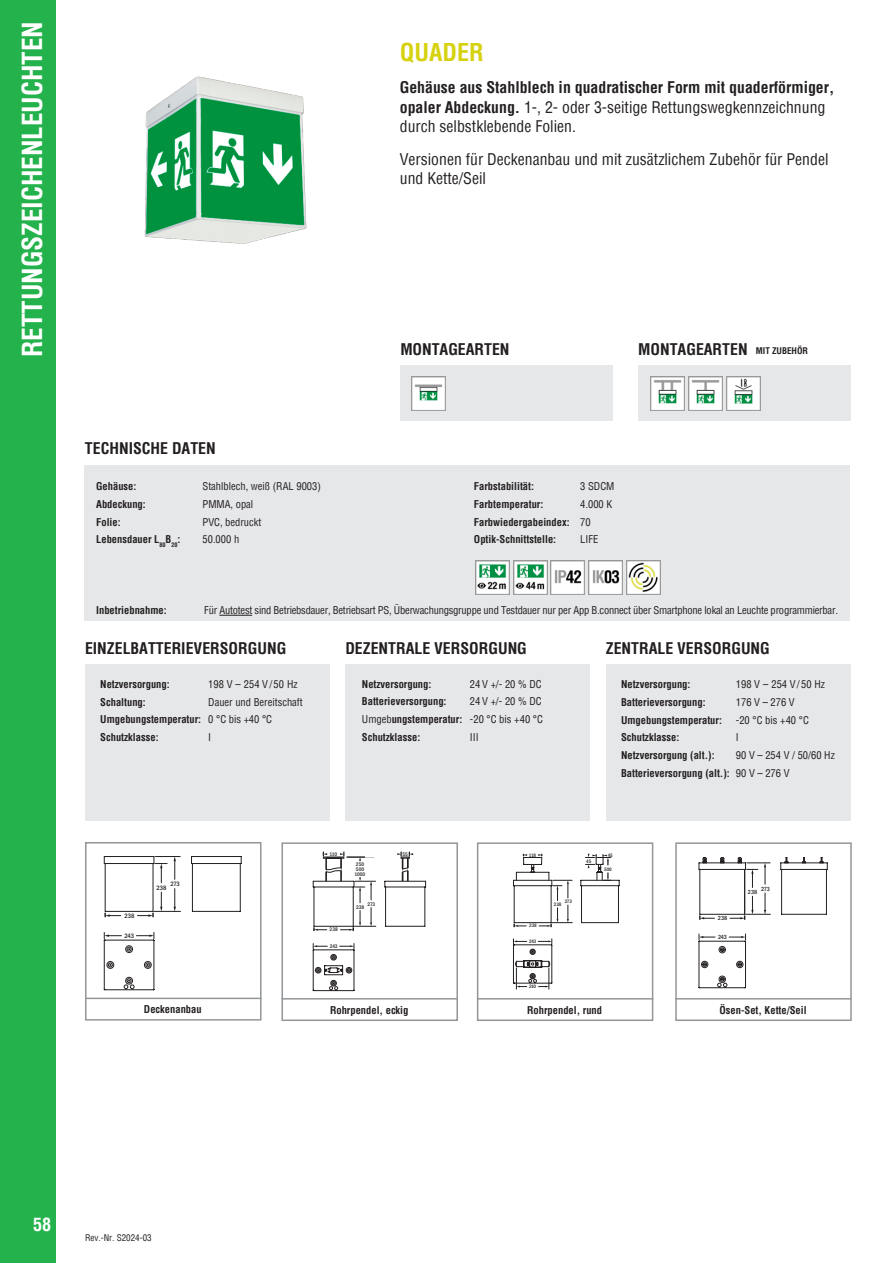
<style>
.page{position:relative;width:893px;height:1263px;background:#fff}
.page>*{position:absolute;margin:0;border:0;box-sizing:border-box;transform-origin:0 0}
.t1{font:700 condensed 27px "Helvetica";color:#fff}
.Subtitle_01_senf{font:700 condensed 24px "Helvetica";color:#d6d210}
.t2{font:700 condensed 18px "Helvetica";color:#fff}
.Copy_10_5_13{font:700 condensed 15.75px/19.5px "Helvetica";color:#231f20}
.Technische_Details_-_Überschriften{font:700 condensed 15.75px "Helvetica";color:#231f20}
.Copy_10_5_13-2{font:condensed 15.75px/19.5px "Helvetica";color:#231f20}
.Copy_10_13_Auszeichnung_grau{font:700 condensed 15.75px "Helvetica";color:#231f20}
.Technische_Details_Leuchtenabstandstabel{font:700 condensed 10.5px "Helvetica";color:#231f20}
.Technische_Details_Leuchtenabstandstabel-2{font:condensed 10.5px "Helvetica";letter-spacing:-.02em;color:#231f20}
.Technische_Details_Leuchtenabstandstabel-3{font:condensed 10.5px "Helvetica";color:#231f20}
.Technische_Details_bold{font:700 condensed 10.5px "Helvetica";color:#231f20}
.t3{font:condensed 9px "Helvetica";color:#231f20}
.Copy_10_13_Auszeichnung_grau-2{font:700 condensed 9px "Helvetica";color:#231f20}
.t4{font:500 condensed 6.6px "Franklin Gothic";letter-spacing:-.015em;color:#231f20}
.t5{font:500 condensed 6.15px "Franklin Gothic";letter-spacing:-.015em;color:#231f20}
.t6{font:500 condensed 5.4px/4.8px "Franklin Gothic";color:#231f20}
.t7{font:500 condensed 5.1px "Franklin Gothic";letter-spacing:-.015em;color:#231f20}
.s1{font-weight:400}
.s2{font-weight:700}
</style>
<div class="page">
<svg style="left:85px;top:842px;width:177px;height:179px"></svg>
<hr style="left:85px;top:998px;width:176px;height:1px;background:#939698">
<svg style="left:281px;top:842px;width:177px;height:179px"></svg>
<hr style="left:281px;top:998px;width:177px;height:1px;background:#939698">
<svg style="left:476px;top:842px;width:178px;height:179px"></svg>
<hr style="left:477px;top:998px;width:176px;height:1px;background:#939698">
<svg style="left:675px;top:842px;width:177px;height:179px"></svg>
<hr style="left:675px;top:998px;width:177px;height:1px;background:#939698">
<div style="left:638px;top:365px;width:213px;height:56px;background:#e6e7e9"></div>
<img style="left:650px;top:377px;width:34px;height:34px">
<img style="left:688px;top:377px;width:34px;height:34px">
<div style="left:400px;top:365px;width:212px;height:55px;background:#e6e7e9"></div>
<img style="left:412px;top:377px;width:34px;height:33px">
<img style="left:144px;top:76px;width:163px;height:168px">
<div style="left:84px;top:465px;width:766px;height:156px;background:#e6e7e9"></div>
<div style="left:85px;top:664px;width:245px;height:157px;background:#e6e7e9"></div>
<div style="left:345px;top:664px;width:245px;height:157px;background:#e6e7e9"></div>
<div style="left:606px;top:664px;width:244px;height:157px;background:#e6e7e9"></div>
<hr style="left:219px;top:615px;width:33px;height:1px;background:#231f20">
<img style="left:727px;top:377px;width:34px;height:34px">
<img style="left:551px;top:561px;width:34px;height:34px">
<img style="left:513px;top:561px;width:34px;height:34px">
<img style="left:475px;top:561px;width:34px;height:34px">
<img style="left:589px;top:561px;width:34px;height:34px">
<img style="left:627px;top:561px;width:34px;height:34px">
<div style="left:0;top:0;width:55px;height:1263px;background:#23b24b"></div>
<h1 class="t1" style="left:14px;top:357px;width:338px;rotate:-90deg">RETTUNGSZEICHENLEUCHTEN</h1>
<p class="Subtitle_01_senf" style="left:400px;top:36px;width:85px">QUADER</p>
<p class="Copy_10_5_13" style="left:400px;top:77px;width:436px">Gehäuse aus Stahlblech in quadratischer Form mit quaderförmiger, opaler Abdeckung. <span class="s1">1-, 2- oder 3-seitige Rettungswegkennzeichnung durch selbstklebende Folien.</span></p>
<p class="Copy_10_5_13-2" style="left:400px;top:149px;width:430px">Versionen für Deckenanbau und mit zusätzlichem Zubehör für Pendel und Kette/Seil</p>
<p class="Technische_Details_-_Überschriften" style="left:85px;top:438px;width:132px">TECHNISCHE DATEN</p>
<p class="Technische_Details_Leuchtenabstandstabel" style="left:96px;top:479px;width:42px">Gehäuse:</p>
<p class="Technische_Details_Leuchtenabstandstabel-3" style="left:203px;top:480px;width:120px">Stahlblech, weiß (RAL 9003)</p>
<p class="Technische_Details_Leuchtenabstandstabel" style="left:96px;top:497px;width:51px">Abdeckung:</p>
<p class="Technische_Details_Leuchtenabstandstabel-3" style="left:203px;top:497px;width:52px">PMMA, opal</p>
<p class="Technische_Details_Leuchtenabstandstabel" style="left:96px;top:515px;width:26px">Folie:</p>
<p class="Technische_Details_Leuchtenabstandstabel-3" style="left:203px;top:515px;width:60px">PVC, bedruckt</p>
<p class="Technische_Details_Leuchtenabstandstabel" style="left:96px;top:533px;width:86px">Lebensdauer L<sub>80</sub>B<sub>20</sub>:</p>
<p class="Technische_Details_Leuchtenabstandstabel-2" style="left:203px;top:533px;width:38px">50.000 h</p>
<p class="Copy_10_13_Auszeichnung_grau" style="left:400px;top:338px;width:111px">MONTAGEARTEN</p>
<p class="Copy_10_13_Auszeichnung_grau" style="left:638px;top:338px;width:111px">MONTAGEARTEN</p>
<p class="Copy_10_13_Auszeichnung_grau-2" style="left:756px;top:345px;width:54px">MIT ZUBEHÖR</p>
<p class="Technische_Details_Leuchtenabstandstabel" style="left:474px;top:479px;width:62px">Farbstabilität:</p>
<p class="Technische_Details_Leuchtenabstandstabel-2" style="left:580px;top:480px;width:36px">3 SDCM</p>
<p class="Technische_Details_Leuchtenabstandstabel" style="left:474px;top:497px;width:71px">Farbtemperatur:</p>
<p class="Technische_Details_Leuchtenabstandstabel-2" style="left:580px;top:497px;width:34px">4.000 K</p>
<p class="Technische_Details_Leuchtenabstandstabel" style="left:474px;top:515px;width:118px">Farbwiedergabeindex: <span class="s1">70</span></p>
<p class="Technische_Details_Leuchtenabstandstabel" style="left:474px;top:533px;width:84px">Optik-Schnittstelle:</p>
<p class="Technische_Details_Leuchtenabstandstabel-2" style="left:580px;top:533px;width:20px">LIFE</p>
<p class="Technische_Details_Leuchtenabstandstabel" style="left:96px;top:603px;width:72px">Inbetriebnahme:</p>
<p class="Technische_Details_Leuchtenabstandstabel-2" style="left:204px;top:603px;width:635px">Für Autotest sind Betriebsdauer, Betriebsart PS, Überwachungsgruppe und Testdauer nur per App B.connect über Smartphone lokal an Leuchte programmierbar.</p>
<p class="Technische_Details_-_Überschriften" style="left:85px;top:638px;width:203px">EINZELBATTERIEVERSORGUNG</p>
<p class="Technische_Details_Leuchtenabstandstabel" style="left:100px;top:677px;width:71px">Netzversorgung:</p>
<p class="Technische_Details_Leuchtenabstandstabel-3" style="left:208px;top:677px;width:91px">198 V – 254 V/ 50 Hz</p>
<p class="Technische_Details_Leuchtenabstandstabel" style="left:100px;top:695px;width:47px">Schaltung:</p>
<p class="Technische_Details_Leuchtenabstandstabel-3" style="left:208px;top:695px;width:96px">Dauer und Bereitschaft</p>
<p class="Technische_Details_Leuchtenabstandstabel" style="left:100px;top:713px;width:173px">Umgebungstemperatur: <span class="s1">0 °C bis +40 °C</span></p>
<p class="Technische_Details_Leuchtenabstandstabel" style="left:100px;top:730px;width:60px">Schutzklasse:</p>
<p class="Technische_Details_Leuchtenabstandstabel-2" style="left:208px;top:731px;width:4px">I</p>
<p class="Technische_Details_-_Überschriften" style="left:345px;top:638px;width:183px">DEZENTRALE VERSORGUNG</p>
<p class="Technische_Details_Leuchtenabstandstabel" style="left:362px;top:677px;width:71px">Netzversorgung:</p>
<p class="Technische_Details_Leuchtenabstandstabel-2" style="left:470px;top:677px;width:73px">24 V +/- 20 % DC</p>
<p class="Technische_Details_Leuchtenabstandstabel" style="left:362px;top:695px;width:86px">Batterieversorgung:</p>
<p class="Technische_Details_Leuchtenabstandstabel-2" style="left:470px;top:695px;width:73px">24 V +/- 20 % DC</p>
<p class="Technische_Details_Leuchtenabstandstabel-3" style="left:362px;top:712px;width:183px">Umgeb<span class="s2">ungstemperatur:</span> -20 °C bis +40 °C</p>
<p class="Technische_Details_Leuchtenabstandstabel" style="left:362px;top:730px;width:60px">Schutzklasse:</p>
<p class="Technische_Details_Leuchtenabstandstabel-2" style="left:470px;top:730px;width:10px">III</p>
<p class="Technische_Details_-_Überschriften" style="left:606px;top:637px;width:166px">ZENTRALE VERSORGUNG</p>
<p class="Technische_Details_Leuchtenabstandstabel" style="left:621px;top:677px;width:71px">Netzversorgung:</p>
<p class="Technische_Details_Leuchtenabstandstabel-3" style="left:736px;top:677px;width:90px">198 V – 254 V/50 Hz</p>
<p class="Technische_Details_Leuchtenabstandstabel" style="left:621px;top:695px;width:86px">Batterieversorgung:</p>
<p class="Technische_Details_Leuchtenabstandstabel-2" style="left:736px;top:695px;width:60px">176 V – 276 V</p>
<p class="Technische_Details_Leuchtenabstandstabel" style="left:621px;top:713px;width:102px">Umgebungstemperatur:</p>
<p class="Technische_Details_Leuchtenabstandstabel-2" style="left:736px;top:713px;width:75px">-20 °C bis +40 °C</p>
<p class="Technische_Details_Leuchtenabstandstabel" style="left:621px;top:730px;width:60px">Schutzklasse:</p>
<p class="Technische_Details_Leuchtenabstandstabel-2" style="left:736px;top:731px;width:4px">I</p>
<p class="Technische_Details_Leuchtenabstandstabel" style="left:621px;top:748px;width:95px">Netzversorgung (alt.):</p>
<p class="Technische_Details_Leuchtenabstandstabel-3" style="left:736px;top:748px;width:100px">90 V – 254 V / 50/60 Hz</p>
<p class="Technische_Details_Leuchtenabstandstabel" style="left:621px;top:766px;width:170px">Batterieversorgung (alt.): <span class="s1">90 V – 276 V</span></p>
<p class="t4" style="left:125px;top:913px;width:12px">238</p>
<p class="t4" style="left:125px;top:933px;width:11px">243</p>
<p class="t4" style="left:171px;top:882px;width:11px">273</p>
<p class="t4" style="left:156px;top:885px;width:12px">238</p>
<p class="Technische_Details_bold" style="left:144px;top:1003px;width:59px">Deckenanbau</p>
<p class="t6" style="left:330px;top:852px;width:9px">110</p>
<p class="t6" style="left:402px;top:852px;width:7px">55</p>
<p class="t6" style="left:354px;top:862px;width:12px">250<br>500<br>1000</p>
<p class="t7" style="left:529px;top:853px;width:9px">118</p>
<p class="t7" style="left:608px;top:853px;width:7px">45</p>
<p class="t7" style="left:586px;top:859px;width:7px">45</p>
<p class="t7" style="left:604px;top:867px;width:9px">500</p>
<p class="t5" style="left:761px;top:886px;width:10px">273</p>
<p class="t5" style="left:748px;top:890px;width:11px">238</p>
<p class="t6" style="left:368px;top:902px;width:9px">273</p>
<p class="t6" style="left:356px;top:905px;width:10px">238</p>
<p class="t7" style="left:565px;top:900px;width:9px">273</p>
<p class="t7" style="left:554px;top:902px;width:9px">238</p>
<p class="t5" style="left:718px;top:916px;width:11px">238</p>
<p class="t6" style="left:330px;top:927px;width:10px">238</p>
<p class="t7" style="left:529px;top:924px;width:9px">238</p>
<p class="t6" style="left:330px;top:944px;width:9px">243</p>
<p class="t7" style="left:529px;top:940px;width:9px">243</p>
<p class="t5" style="left:718px;top:935px;width:10px">243</p>
<p class="t7" style="left:529px;top:985px;width:9px">210</p>
<p class="Technische_Details_bold" style="left:330px;top:1003px;width:80px">Rohrpendel, eckig</p>
<p class="Technische_Details_bold" style="left:527px;top:1003px;width:76px">Rohrpendel, rund</p>
<p class="Technische_Details_bold" style="left:719px;top:1003px;width:89px">Ösen-Set, Kette/Seil</p>
<h3 class="t2" style="left:33px;top:1212px;width:19px">58</h3>
<p class="t3" style="left:85px;top:1231px;width:68px">Rev.-Nr. S2024-03</p>
</div>
